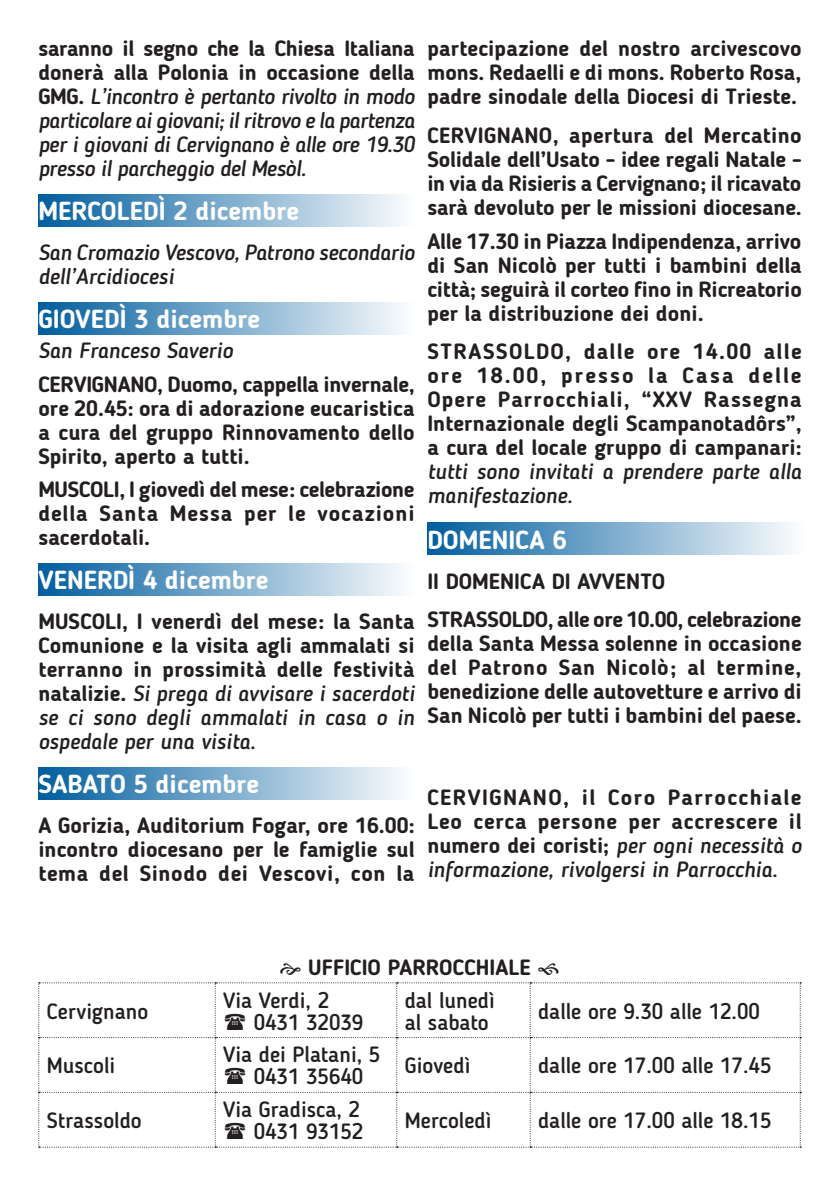
<style>
.page{position:relative;width:840px;height:1191px;background:#fff}
.page>*{position:absolute;margin:0;border:0;box-sizing:border-box;transform-origin:0 0}
.t1{font:700 26px "Blogger Sans";color:#fff}
.Appuntamenti11{font:700 22px/24px "Blogger Sans";color:#231f20;text-align:justify}
.Appuntamenti11-2{font:italic 500 22px/24px "Blogger Sans";letter-spacing:-.01em;color:#231f20;text-align:justify}
.Appuntamenti12{font:500 22px "Blogger Sans";color:#231f20}
.Appuntamenti12-2{font:700 22px "Blogger Sans";color:#231f20}
.s1{font-weight:700;font-style:normal}
.s2{font-weight:500;font-style:italic}
</style>
<div class="page">
<div style="left:38px;top:194px;width:376px;height:32px;background:linear-gradient(to right,#005d9e,#fbfcfd)"></div>
<div style="left:38px;top:302px;width:376px;height:32px;background:linear-gradient(to right,#005d9e,#fbfcfd)"></div>
<div style="left:38px;top:563px;width:376px;height:32px;background:linear-gradient(to right,#005d9e,#fbfcfd)"></div>
<div style="left:38px;top:767px;width:376px;height:32px;background:linear-gradient(to right,#005d9e,#fbfcfd)"></div>
<div style="left:427px;top:523px;width:376px;height:32px;background:linear-gradient(to right,#005d9e,#fbfcfd)"></div>
<svg style="left:38px;top:982px;width:762px;height:165px"></svg>
<p class="Appuntamenti11-2" style="left:38px;top:37px;width:378px"><span class="s1">saranno il segno che la Chiesa Italiana donerà alla Polonia in occasione della GMG.</span> L’incontro è pertanto rivolto in modo particolare ai giovani; il ritrovo e la partenza per i giovani di Cervignano è alle ore 19.30 presso il parcheggio del Mesòl.</p>
<p class="t1" style="left:38px;top:195px;width:262px">MERCOLEDÌ 2 dicembre</p>
<p class="Appuntamenti11-2" style="left:38px;top:240px;width:377px">San Cromazio Vescovo, Patrono secondario dell’Arcidiocesi</p>
<p class="t1" style="left:38px;top:303px;width:223px">GIOVEDÌ 3 dicembre</p>
<p class="Appuntamenti11-2" style="left:38px;top:338px;width:196px">San Franceso Saverio</p>
<p class="Appuntamenti11" style="left:38px;top:372px;width:377px">CERVIGNANO, Duomo, cappella invernale, ore 20.45: ora di adorazione eucaristica a cura del gruppo Rinnovamento dello Spirito, aperto a tutti.</p>
<p class="Appuntamenti11" style="left:38px;top:477px;width:377px">MUSCOLI, I giovedì del mese: celebrazione della Santa Messa per le vocazioni sacerdotali.</p>
<p class="t1" style="left:38px;top:564px;width:231px">VENERDÌ 4 dicembre</p>
<p class="Appuntamenti11" style="left:38px;top:609px;width:377px">MUSCOLI, I venerdì del mese: la Santa Comunione e la visita agli ammalati si terranno in prossimità delle festività natalizie. <span class="s2">Si prega di avvisare i sacerdoti se ci sono degli ammalati in casa o in ospedale per una visita.</span></p>
<p class="t1" style="left:38px;top:768px;width:222px">SABATO 5 dicembre</p>
<p class="Appuntamenti11" style="left:38px;top:813px;width:377px">A Gorizia, Auditorium Fogar, ore 16.00: incontro diocesano per le famiglie sul tema del Sinodo dei Vescovi, con la</p>
<p class="Appuntamenti11" style="left:427px;top:37px;width:376px">partecipazione del nostro arcivescovo mons. Redaelli e di mons. Roberto Rosa, padre sinodale della Diocesi di Trieste.</p>
<p class="Appuntamenti11" style="left:427px;top:123px;width:375px">CERVIGNANO, apertura del Mercatino Solidale dell’Usato - idee regali Natale - in via da Risieris a Cervignano; il ricavato sarà devoluto per le missioni diocesane.</p>
<p class="Appuntamenti11" style="left:427px;top:229px;width:376px">Alle 17.30 in Piazza Indipendenza, arrivo di San Nicolò per tutti i bambini della città; seguirà il corteo fino in Ricreatorio per la distribuzione dei doni.</p>
<p class="Appuntamenti11" style="left:427px;top:339px;width:375px">STRASSOLDO, dalle ore 14.00 alle ore 18.00, presso la Casa delle Opere Parrocchiali, “XXV Rassegna Internazionale degli Scampanotadôrs”, a cura del locale gruppo di campanari: <span class="s2">tutti sono invitati a prendere parte alla manifestazione.</span></p>
<p class="t1" style="left:427px;top:524px;width:141px">DOMENICA 6</p>
<p class="Appuntamenti11" style="left:427px;top:569px;width:239px">II DOMENICA DI AVVENTO</p>
<p class="Appuntamenti11" style="left:427px;top:607px;width:375px">STRASSOLDO, alle ore 10.00, celebrazione della Santa Messa solenne in occasione del Patrono San Nicolò; al termine, benedizione delle autovetture e arrivo di San Nicolò per tutti i bambini del paese.</p>
<p class="Appuntamenti11" style="left:427px;top:785px;width:376px">CERVIGNANO, il Coro Parrocchiale Leo cerca persone per accrescere il numero dei coristi; <span class="s2">per ogni necessità o informazione, rivolgersi in Parrocchia.</span></p>
<p class="Appuntamenti12-2" style="left:308px;top:954px;width:224px">UFFICIO PARROCCHIALE</p>
<p class="Appuntamenti12" style="left:47px;top:997px;width:103px">Cervignano</p>
<p class="Appuntamenti12" style="left:223px;top:986px;width:107px">Via Verdi, 2</p>
<p class="Appuntamenti12" style="left:253px;top:1008px;width:111px">0431 32039</p>
<p class="Appuntamenti12" style="left:404px;top:986px;width:92px">dal lunedì</p>
<p class="Appuntamenti12" style="left:404px;top:1008px;width:85px">al sabato</p>
<p class="Appuntamenti12" style="left:538px;top:997px;width:223px">dalle ore 9.30 alle 12.00</p>
<p class="Appuntamenti12" style="left:47px;top:1052px;width:70px">Muscoli</p>
<p class="Appuntamenti12" style="left:223px;top:1041px;width:159px">Via dei Platani, 5</p>
<p class="Appuntamenti12" style="left:253px;top:1063px;width:111px">0431 35640</p>
<p class="Appuntamenti12" style="left:404px;top:1052px;width:67px">Giovedì</p>
<p class="Appuntamenti12" style="left:538px;top:1052px;width:235px">dalle ore 17.00 alle 17.45</p>
<p class="Appuntamenti12" style="left:47px;top:1107px;width:96px">Strassoldo</p>
<p class="Appuntamenti12" style="left:223px;top:1096px;width:138px">Via Gradisca, 2</p>
<p class="Appuntamenti12" style="left:253px;top:1118px;width:111px">0431 93152</p>
<p class="Appuntamenti12" style="left:404px;top:1107px;width:88px">Mercoledì</p>
<p class="Appuntamenti12" style="left:538px;top:1107px;width:235px">dalle ore 17.00 alle 18.15</p>
</div>
